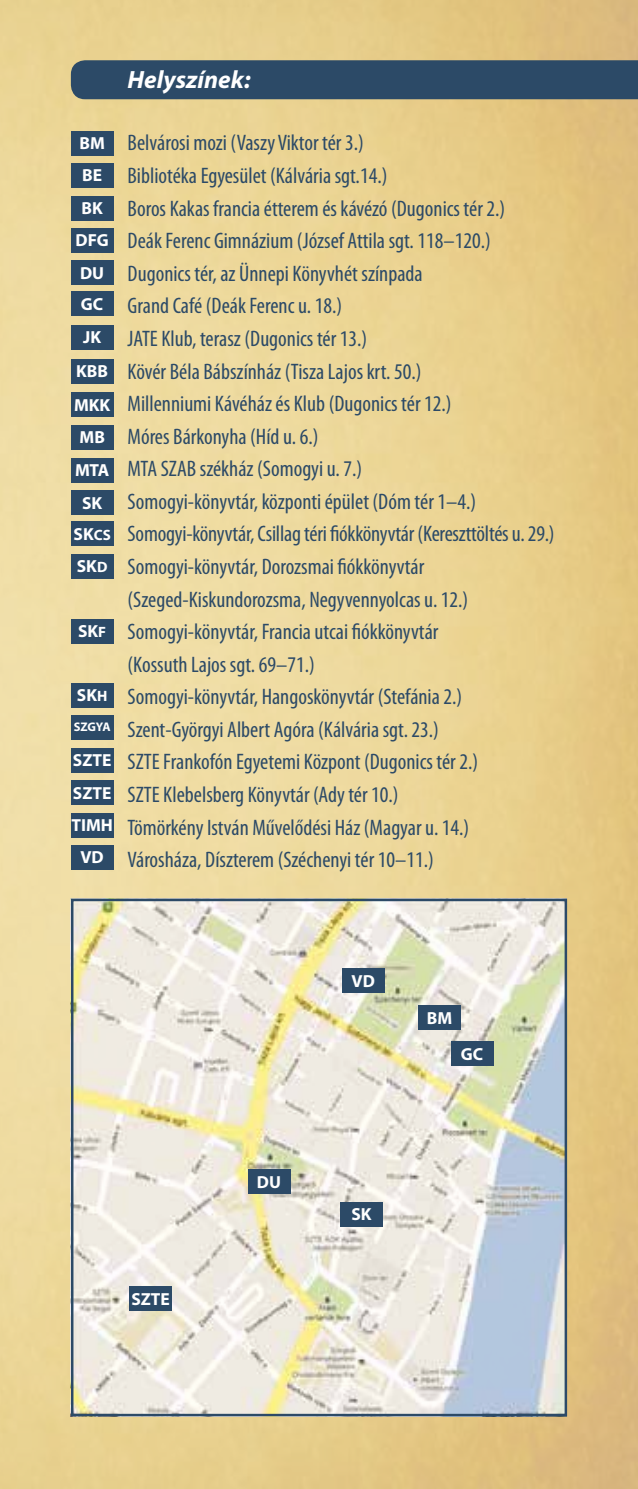
<style>
.page{position:relative;width:638px;height:1489px;background:#fff}
.page>*{position:absolute;margin:0;border:0;box-sizing:border-box;transform-origin:0 0}
.t1{font:italic 700 25px "Myriad Pro";color:#fff}
.t2{font:condensed 22.5px/32.5px "Myriad Pro";color:#2c4a67}
.t3{font:700 17.5px/32.2px "Myriad Pro";color:#fff;text-align:center}
.t4{font:700 12.5px "Myriad Pro";letter-spacing:-.01em;color:#fff}
.s1{font-size:15px}
</style>
<div class="page">
<img style="left:0;top:0;width:638px;height:1488px">
<div style="left:71px;top:60px;width:567px;height:39px;background:#2c4a67"></div>
<img style="left:74px;top:901px;width:490px;height:512px">
<div style="left:71px;top:898px;width:496px;height:518px;border:2px solid #2c4a67"></div>
<div style="left:248px;top:1169px;width:42px;height:24px;background:#2c4a67"></div>
<div style="left:340px;top:1202px;width:43px;height:24px;background:#2c4a67"></div>
<div style="left:342px;top:968px;width:42px;height:24px;background:#2c4a67"></div>
<div style="left:129px;top:1286px;width:43px;height:24px;background:#2c4a67"></div>
<div style="left:71px;top:131px;width:42px;height:24px;background:#2c4a67"></div>
<div style="left:71px;top:164px;width:42px;height:24px;background:#2c4a67"></div>
<div style="left:71px;top:196px;width:42px;height:24px;background:#2c4a67"></div>
<div style="left:71px;top:228px;width:42px;height:24px;background:#2c4a67"></div>
<div style="left:71px;top:393px;width:42px;height:24px;background:#2c4a67"></div>
<div style="left:71px;top:359px;width:42px;height:24px;background:#2c4a67"></div>
<div style="left:71px;top:261px;width:42px;height:24px;background:#2c4a67"></div>
<div style="left:71px;top:425px;width:42px;height:24px;background:#2c4a67"></div>
<div style="left:71px;top:292px;width:42px;height:24px;background:#2c4a67"></div>
<div style="left:71px;top:458px;width:42px;height:24px;background:#2c4a67"></div>
<div style="left:71px;top:325px;width:42px;height:24px;background:#2c4a67"></div>
<div style="left:71px;top:490px;width:42px;height:24px;background:#2c4a67"></div>
<div style="left:71px;top:521px;width:42px;height:24px;background:#2c4a67"></div>
<div style="left:71px;top:554px;width:42px;height:24px;background:#2c4a67"></div>
<div style="left:71px;top:619px;width:42px;height:24px;background:#2c4a67"></div>
<div style="left:71px;top:683px;width:42px;height:24px;background:#2c4a67"></div>
<div style="left:71px;top:715px;width:42px;height:24px;background:#2c4a67"></div>
<div style="left:71px;top:813px;width:42px;height:24px;background:#2c4a67"></div>
<div style="left:71px;top:780px;width:42px;height:24px;background:#2c4a67"></div>
<div style="left:71px;top:748px;width:42px;height:24px;background:#2c4a67"></div>
<div style="left:71px;top:845px;width:42px;height:24px;background:#2c4a67"></div>
<div style="left:418px;top:1005px;width:43px;height:24px;background:#2c4a67"></div>
<div style="left:451px;top:1041px;width:42px;height:24px;background:#2c4a67"></div>
<p class="t1" style="left:128px;top:63px;width:124px">Helyszínek:</p>
<p class="t3" style="left:76px;top:126px;width:35px">BM<br>BE<br>BK<br>DFG</p>
<p class="t3" style="left:80px;top:256px;width:26px">DU</p>
<p class="t3" style="left:81px;top:287px;width:24px">GC</p>
<p class="t3" style="left:83px;top:321px;width:19px">JK</p>
<p class="t3" style="left:76px;top:354px;width:33px">KBB</p>
<p class="t3" style="left:74px;top:388px;width:38px">MKK</p>
<p class="t3" style="left:80px;top:420px;width:27px">MB</p>
<p class="t3" style="left:75px;top:453px;width:36px">MTA</p>
<p class="t3" style="left:74px;top:486px;width:39px;line-height:31px">SK<br>SK<span class="s1">CS</span></p>
<p class="t3" style="left:77px;top:549px;width:32px">SK<span class="s1">D</span></p>
<p class="t3" style="left:78px;top:614px;width:30px">SK<span class="s1">F</span></p>
<p class="t3" style="left:77px;top:679px;width:32px">SK<span class="s1">H</span></p>
<p class="t4" style="left:74px;top:719px;width:38px">SZGYA</p>
<p class="t3" style="left:73px;top:743px;width:40px">SZTE</p>
<p class="t3" style="left:73px;top:776px;width:40px">SZTE</p>
<p class="t3" style="left:71px;top:808px;width:43px">TIMH</p>
<p class="t3" style="left:80px;top:840px;width:25px">VD</p>
<p class="t2" style="left:128px;top:127px;width:428px">Belvárosi mozi (Vaszy Viktor tér 3.)<br>Bibliotéka Egyesület (Kálvária sgt.14.)<br>Boros Kakas francia étterem és kávézó (Dugonics tér 2.)<br>Deák Ferenc Gimnázium (József Attila sgt. 118–120.)<br>Dugonics tér, az Ünnepi Könyvhét színpada<br>Grand Café (Deák Ferenc u. 18.)<br>JATE Klub, terasz (Dugonics tér 13.)<br>Kövér Béla Bábszínház (Tisza Lajos krt. 50.)<br>Millenniumi Kávéház és Klub (Dugonics tér 12.)<br>Móres Bárkonyha (Híd u. 6.)<br>MTA SZAB székház (Somogyi u. 7.)<br>Somogyi-könyvtár, központi épület (Dóm tér 1–4.)<br>Somogyi-könyvtár, Csillag téri fiókkönyvtár (Kereszttöltés u. 29.)<br>Somogyi-könyvtár, Dorozsmai fiókkönyvtár (Szeged-Kiskundorozsma, Negyvennyolcas u. 12.)<br>Somogyi-könyvtár, Francia utcai fiókkönyvtár<br>(Kossuth Lajos sgt. 69–71.)<br>Somogyi-könyvtár, Hangoskönyvtár (Stefánia 2.)<br>Szent-Györgyi Albert Agóra (Kálvária sgt. 23.)<br>SZTE Frankofón Egyetemi Központ (Dugonics tér 2.)<br>SZTE Klebelsberg Könyvtár (Ady tér 10.)<br>Tömörkény István Művelődési Ház (Magyar u. 14.)<br>Városháza, Díszterem (Széchenyi tér 10–11.)</p>
<p class="t3" style="left:352px;top:964px;width:25px">VD</p>
<p class="t3" style="left:427px;top:1001px;width:27px">BM</p>
<p class="t3" style="left:461px;top:1037px;width:24px">GC</p>
<p class="t3" style="left:131px;top:1281px;width:40px">SZTE</p>
<p class="t3" style="left:257px;top:1165px;width:26px">DU</p>
<p class="t3" style="left:351px;top:1197px;width:22px">SK</p>
</div>
